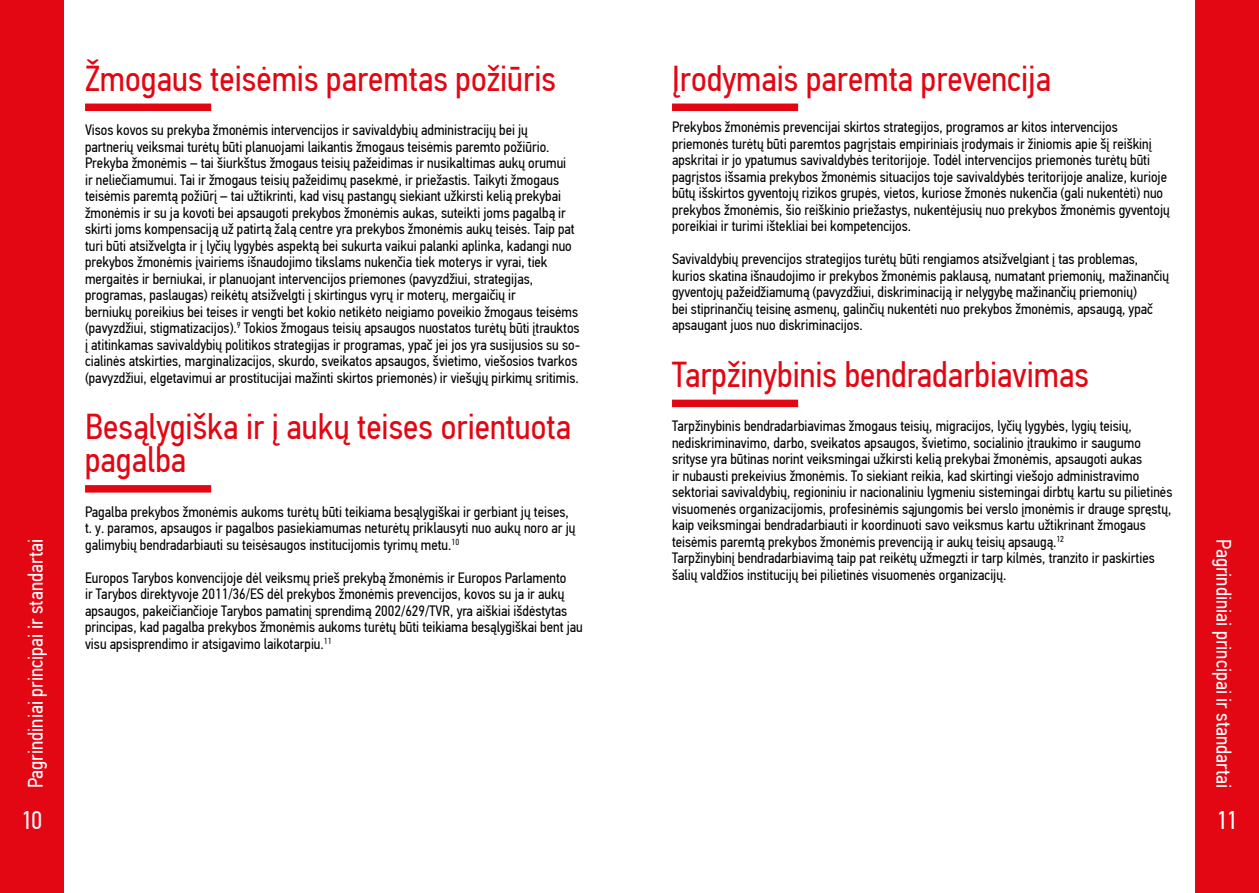
<style>
.page{position:relative;width:1259px;height:893px;background:#fff}
.page>*{position:absolute;margin:0;border:0;box-sizing:border-box;transform-origin:0 0}
.t1{font:36px/33px "PF Din Text Cond Pro";color:#e30613}
.t2{font:25.5px "PF Din Text Cond Pro";color:#fff}
.t3{font:21px "PF Din Text Cond Pro";color:#fff}
.t4{font:15px/16.5px "PF Din Text Cond Pro";color:#000}
</style>
<div class="page">
<div style="left:0;top:0;width:64px;height:893px;background:#e30613"></div>
<div style="left:1195px;top:0;width:64px;height:893px;background:#e30613"></div>
<div style="left:85px;top:104px;width:126px;height:7px;background:#e30613"></div>
<div style="left:672px;top:400px;width:126px;height:7px;background:#e30613"></div>
<div style="left:85px;top:485px;width:126px;height:8px;background:#e30613"></div>
<div style="left:672px;top:104px;width:126px;height:7px;background:#e30613"></div>
<h3 class="t3" style="left:23px;top:788px;width:251px;rotate:-90deg">Pagrindiniai principai ir standartai</h3>
<h2 class="t2" style="left:21px;top:805px;width:23px">10</h2>
<h1 class="t1" style="left:85px;top:62px;width:472px">Žmogaus teisėmis paremtas požiūris</h1>
<p class="t4" style="left:85px;top:122px;width:497px">Visos kovos su prekyba žmonėmis intervencijos ir savivaldybių administracijų bei jų<br>partnerių veiksmai turėtų būti planuojami laikantis žmogaus teisėmis paremto požiūrio.<br>Prekyba žmonėmis – tai šiurkštus žmogaus teisių pažeidimas ir nusikaltimas aukų orumui<br>ir neliečiamumui. Tai ir žmogaus teisių pažeidimų pasekmė, ir priežastis. Taikyti žmogaus teisėmis paremtą požiūrį – tai užtikrinti, kad visų pastangų siekiant užkirsti kelią prekybai žmonėmis ir su ja kovoti bei apsaugoti prekybos žmonėmis aukas, suteikti joms pagalbą ir skirti joms kompensaciją už patirtą žalą centre yra prekybos žmonėmis aukų teisės. Taip pat turi būti atsižvelgta ir į lyčių lygybės aspektą bei sukurta vaikui palanki aplinka, kadangi nuo prekybos žmonėmis įvairiems išnaudojimo tikslams nukenčia tiek moterys ir vyrai, tiek mergaitės ir berniukai, ir planuojant intervencijos priemones (pavyzdžiui, strategijas, programas, paslaugas) reikėtų atsižvelgti į skirtingus vyrų ir moterų, mergaičių ir<br>berniukų poreikius bei teises ir vengti bet kokio netikėto neigiamo poveikio žmogaus teisėms (pavyzdžiui, stigmatizacijos).<sup>9</sup> Tokios žmogaus teisių apsaugos nuostatos turėtų būti įtrauktos į atitinkamas savivaldybių politikos strategijas ir programas, ypač jei jos yra susijusios su so&shy;cialinės atskirties, marginalizacijos, skurdo, sveikatos apsaugos, švietimo, viešosios tvarkos (pavyzdžiui, elgetavimui ar prostitucijai mažinti skirtos priemonės) ir viešųjų pirkimų sritimis.</p>
<h1 class="t1" style="left:85px;top:411px;width:487px">Besąlygiška ir į aukų teises orientuota pagalba</h1>
<p class="t4" style="left:85px;top:503px;width:492px">Pagalba prekybos žmonėmis aukoms turėtų būti teikiama besąlygiškai ir gerbiant jų teises, t. y. paramos, apsaugos ir pagalbos pasiekiamumas neturėtų priklausyti nuo aukų noro ar jų galimybių bendradarbiauti su teisėsaugos institucijomis tyrimų metu.<sup>10</sup></p>
<p class="t4" style="left:85px;top:569px;width:499px">Europos Tarybos konvencijoje dėl veiksmų prieš prekybą žmonėmis ir Europos Parlamento<br>ir Tarybos direktyvoje 2011/36/ES dėl prekybos žmonėmis prevencijos, kovos su ja ir aukų apsaugos, pakeičiančioje Tarybos pamatinį sprendimą 2002/629/TVR, yra aiškiai išdėstytas principas, kad pagalba prekybos žmonėmis aukoms turėtų būti teikiama besąlygiškai bent jau visu apsisprendimo ir atsigavimo laikotarpiu.<sup>11</sup></p>
<h1 class="t1" style="left:672px;top:62px;width:381px">Įrodymais paremta prevencija</h1>
<p class="t4" style="left:672px;top:119px;width:499px">Prekybos žmonėmis prevencijai skirtos strategijos, programos ar kitos intervencijos priemonės turėtų būti paremtos pagrįstais empiriniais įrodymais ir žiniomis apie šį reiškinį apskritai ir jo ypatumus savivaldybės teritorijoje. Todėl intervencijos priemonės turėtų būti pagrįstos išsamia prekybos žmonėmis situacijos toje savivaldybės teritorijoje analize, kurioje būtų išskirtos gyventojų rizikos grupės, vietos, kuriose žmonės nukenčia (gali nukentėti) nuo prekybos žmonėmis, šio reiškinio priežastys, nukentėjusių nuo prekybos žmonėmis gyventojų poreikiai ir turimi ištekliai bei kompetencijos.</p>
<p class="t4" style="left:672px;top:251px;width:498px">Savivaldybių prevencijos strategijos turėtų būti rengiamos atsižvelgiant į tas problemas, kurios skatina išnaudojimo ir prekybos žmonėmis paklausą, numatant priemonių, mažinančių gyventojų pažeidžiamumą (pavyzdžiui, diskriminaciją ir nelygybę mažinančių priemonių)<br>bei stiprinančių teisinę asmenų, galinčių nukentėti nuo prekybos žmonėmis, apsaugą, ypač apsaugant juos nuo diskriminacijos.</p>
<h1 class="t1" style="left:672px;top:358px;width:418px">Tarpžinybinis bendradarbiavimas</h1>
<p class="t4" style="left:672px;top:418px;width:502px">Tarpžinybinis bendradarbiavimas žmogaus teisių, migracijos, lyčių lygybės, lygių teisių, nediskriminavimo, darbo, sveikatos apsaugos, švietimo, socialinio įtraukimo ir saugumo srityse yra būtinas norint veiksmingai užkirsti kelią prekybai žmonėmis, apsaugoti aukas<br>ir nubausti prekeivius žmonėmis. To siekiant reikia, kad skirtingi viešojo administravimo sektoriai savivaldybių, regioniniu ir nacionaliniu lygmeniu sistemingai dirbtų kartu su pilietinės visuomenės organizacijomis, profesinėmis sąjungomis bei verslo įmonėmis ir drauge spręstų, kaip veiksmingai bendradarbiauti ir koordinuoti savo veiksmus kartu užtikrinant žmogaus teisėmis paremtą prekybos žmonėmis prevenciją ir aukų teisių apsaugą.<sup>12<br></sup>Tarpžinybinį bendradarbiavimą taip pat reikėtų užmegzti ir tarp kilmės, tranzito ir paskirties šalių valdžios institucijų bei pilietinės visuomenės organizacijų.</p>
<h3 class="t3" style="left:1236px;top:539px;width:251px;rotate:90deg">Pagrindiniai principai ir standartai</h3>
<h2 class="t2" style="left:1216px;top:805px;width:23px">11</h2>
</div>
